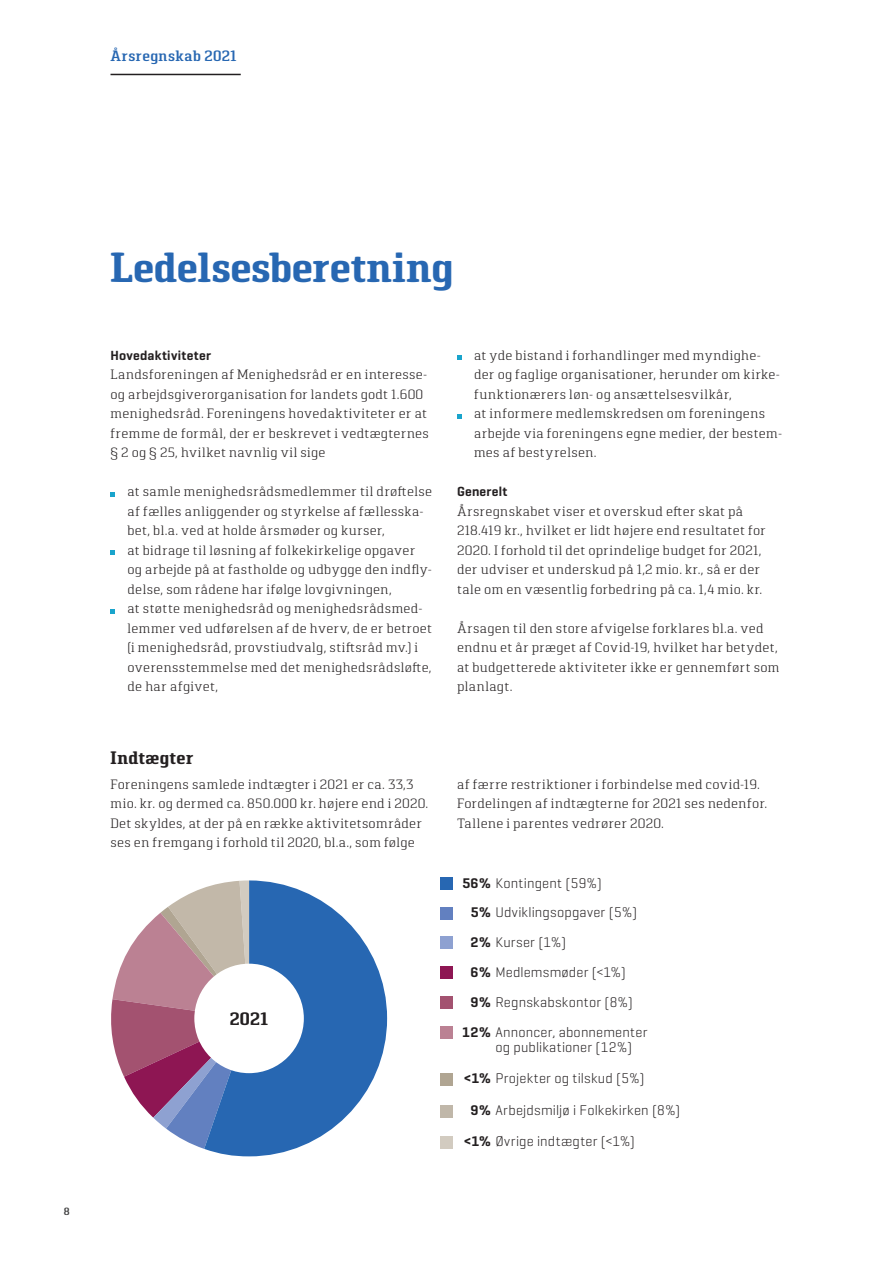
<style>
.page{position:relative;width:893px;height:1263px;background:#fff}
.page>*{position:absolute;margin:0;border:0;box-sizing:border-box;transform-origin:0 0}
.t1{font:700 42px "Pancetta Serif Pro";letter-spacing:-.01em;color:#2767b2}
.t2{font:700 18px "Pancetta Serif Pro";letter-spacing:.01em;color:#231f20}
.t3{font:600 15px "Pancetta Serif Pro";letter-spacing:.03em;color:#2767b2}
.t4{font:300 14.25px/30.9px "Geogrotesque";letter-spacing:.01em;color:#231f20}
.t5{font:300 13.5px/19.5px "Pancetta Serif Pro";letter-spacing:.02em;color:#231f20}
.t6{font:600 13.5px "Geogrotesque";letter-spacing:.02em;color:#231f20}
.t7{font:600 10.5px "Pancetta Serif Pro";color:#3e3e3f}
.s1{font-weight:600}
</style>
<div class="page">
<hr style="left:110px;top:74px;width:131px;height:1px;background:#231f20">
<svg style="left:110px;top:492px;width:5px;height:4px"></svg>
<svg style="left:110px;top:550px;width:5px;height:5px"></svg>
<svg style="left:110px;top:609px;width:5px;height:4px"></svg>
<svg style="left:457px;top:355px;width:5px;height:5px"></svg>
<svg style="left:457px;top:414px;width:5px;height:4px"></svg>
<div style="left:440px;top:877px;width:13px;height:13px;background:#2767b2"></div>
<div style="left:440px;top:907px;width:13px;height:13px;background:#6280c0"></div>
<div style="left:440px;top:937px;width:13px;height:12px;background:#8ea1d1"></div>
<div style="left:440px;top:966px;width:13px;height:13px;background:#8e1653"></div>
<div style="left:440px;top:996px;width:13px;height:13px;background:#a35270"></div>
<div style="left:440px;top:1026px;width:13px;height:13px;background:#bb8193"></div>
<div style="left:440px;top:1073px;width:13px;height:13px;background:#b0a592"></div>
<div style="left:440px;top:1105px;width:13px;height:12px;background:#c0b7a9"></div>
<div style="left:440px;top:1136px;width:13px;height:13px;background:#d2cbc0"></div>
<svg style="left:111px;top:888px;width:93px;height:261px"></svg>
<svg style="left:204px;top:880px;width:183px;height:276px;fill:#2767b2"></svg>
<div style="left:194px;top:964px;width:110px;height:109px;background:#fff;border-radius:50%"></div>
<p class="t3" style="left:110px;top:50px;width:128px">Årsregnskab 2021</p>
<p class="t7" style="left:64px;top:1208px;width:7px">8</p>
<h1 class="t1" style="left:110px;top:252px;width:344px">Ledelsesberetning</h1>
<p class="t6" style="left:110px;top:350px;width:102px">Hovedaktiviteter</p>
<p class="t5" style="left:110px;top:366px;width:320px">Landsforeningen af Menighedsråd er en interesse&shy;og arbejdsgiverorganisation for landets godt 1.600 menighedsråd. Foreningens hovedaktiviteter er at fremme de formål, der er beskrevet i vedtægternes § 2 og § 25, hvilket navnlig vil sige</p>
<p class="t5" style="left:128px;top:483px;width:306px">at samle menighedsrådsmedlemmer til drøftelse af fælles anliggender og styrkelse af fællesska&shy;bet, bl.a. ved at holde årsmøder og kurser,<br>at bidrage til løsning af folkekirkelige opgaver og arbejde på at fastholde og udbygge den indfly&shy;delse, som rådene har ifølge lovgivningen,<br>at støtte menighedsråd og menighedsrådsmed&shy;lemmer ved udførelsen af de hverv, de er betroet (i menighedsråd, provstiudvalg, stiftsråd mv.) i overensstemmelse med det menighedsrådsløfte, de har afgivet,</p>
<p class="t5" style="left:474px;top:346px;width:309px">at yde bistand i forhandlinger med myndighe&shy;der og faglige organisationer, herunder om kirke&shy;funktionærers løn- og ansættelsesvilkår,<br>at informere medlemskredsen om foreningens arbejde via foreningens egne medier, der bestem&shy;mes af bestyrelsen.</p>
<p class="t6" style="left:457px;top:487px;width:52px">Generelt</p>
<p class="t5" style="left:457px;top:502px;width:310px">Årsregnskabet viser et overskud efter skat på 218.419 kr., hvilket er lidt højere end resultatet for 2020. I forhold til det oprindelige budget for 2021, der udviser et underskud på 1,2 mio. kr., så er der tale om en væsentlig forbedring på ca. 1,4 mio. kr.</p>
<p class="t5" style="left:457px;top:619px;width:324px">Årsagen til den store afvigelse forklares bl.a. ved endnu et år præget af Covid-19, hvilket har betydet, at budgetterede aktiviteter ikke er gennemført som planlagt.</p>
<h2 class="t2" style="left:110px;top:751px;width:84px">Indtægter</h2>
<p class="t5" style="left:110px;top:775px;width:319px">Foreningens samlede indtægter i 2021 er ca. 33,3 mio. kr. og dermed ca. 850.000 kr. højere end i 2020.<br>Det skyldes, at der på en række aktivitetsområder ses en fremgang i forhold til 2020, bl.a., som følge</p>
<p class="t5" style="left:457px;top:775px;width:312px">af færre restriktioner i forbindelse med covid-19.<br>Fordelingen af indtægterne for 2021 ses nedenfor.<br>Tallene i parentes vedrører 2020.</p>
<h2 class="t2" style="left:230px;top:1012px;width:40px">2021</h2>
<p class="t4" style="left:462px;top:868px;width:141px"><span class="s1">56%</span> Kontingent (59%)</p>
<p class="t4" style="left:471px;top:898px;width:168px"><span class="s1">5%</span> Udviklingsopgaver (5%)</p>
<p class="t4" style="left:470px;top:928px;width:97px"><span class="s1">2%</span> Kurser (1%)</p>
<p class="t4" style="left:471px;top:958px;width:157px"><span class="s1">6%</span> Medlemsmøder (&lt;1%)</p>
<p class="t4" style="left:471px;top:988px;width:164px"><span class="s1">9%</span> Regnskabskontor (8%)</p>
<p class="t4" style="left:462px;top:1017px;width:187px"><span class="s1">12%</span> Annoncer, abonnementer</p>
<p class="t4" style="left:495px;top:1032px;width:138px">og publikationer (12%)</p>
<p class="t4" style="left:464px;top:1064px;width:182px"><span class="s1">&lt;1%</span> Projekter og tilskud (5%)</p>
<p class="t4" style="left:464px;top:1096px;width:218px;text-indent:7px"><span class="s1">9%</span> Arbejdsmiljø i Folkekirken (8%) <span class="s1">&lt;1%</span> Øvrige indtægter (&lt;1%)</p>
</div>
